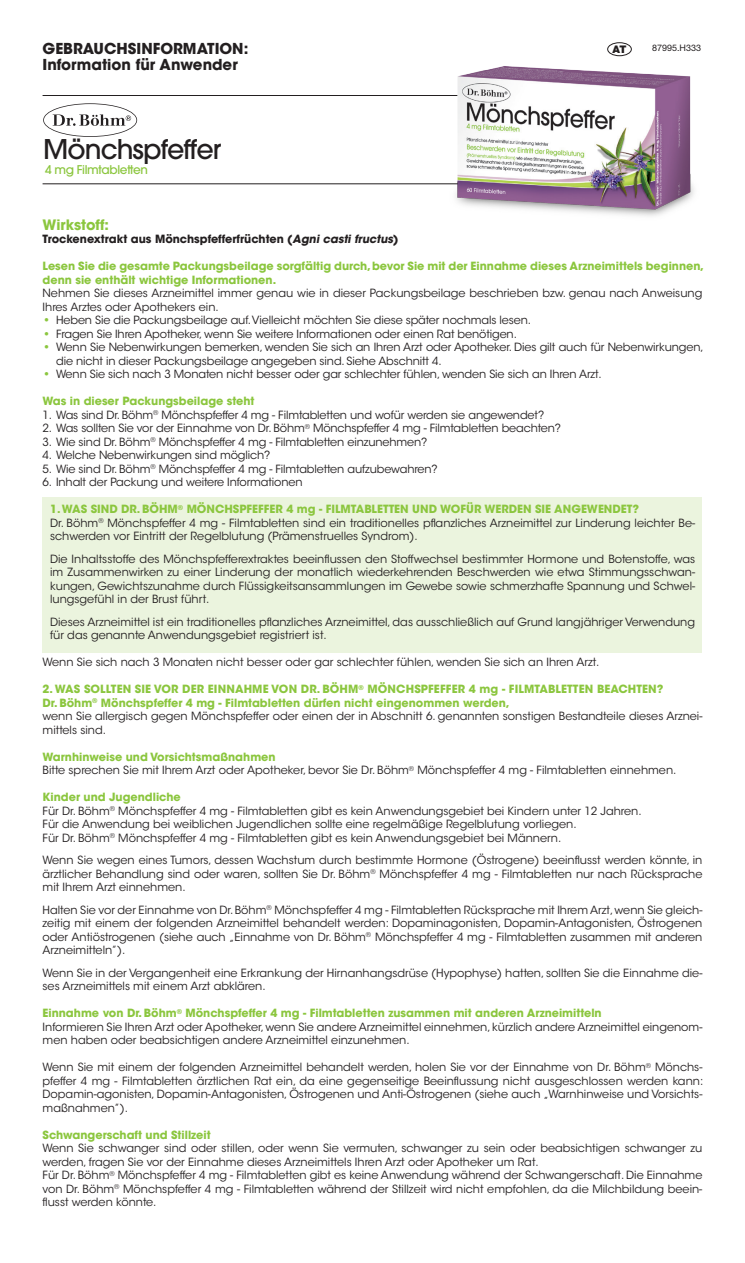
<style>
.page{position:relative;width:745px;height:1263px;background:#fff}
.page>*{position:absolute;margin:0;border:0;box-sizing:border-box;transform-origin:0 0}
.t1{font:500 27px "Avant Garde";letter-spacing:-.035em;color:#231f20}
.t2{font:700 15px/16.5px "ITC Avant Garde Std";color:#231f20}
.t3{font:700 14.25px "ITC Avant Garde Std";color:#8bc63e}
.t4{font:500 12px "Avant Garde";letter-spacing:-.03em;color:#8bc63e}
.t5{font:11.25px/13.5px "ITC Avant Garde Std";color:#231f20}
.t6{font:700 11.25px/13.5px "ITC Avant Garde Std";color:#8bc63e}
.t7{font:700 11.25px "ITC Avant Garde Std";color:#231f20}
.t8{font:900 10.5px "Helvetica Neue LT Std";color:#231f20}
.t9{font:9px "Helvetica Neue CE";color:#231f20}
.s1{font-style:italic}
.s2{font-weight:700;color:#8bc63e}
.s3{font-weight:400;color:#231f20}
</style>
<div class="page">
<div style="left:43px;top:497px;width:659px;height:156px;background:#ebf4de"></div>
<div style="left:607px;top:43px;width:24px;height:13px;border:1px solid #231f20;border-radius:50%"></div>
<svg style="left:43px;top:103px;width:94px;height:34px"></svg>
<hr style="left:43px;top:95px;width:426px;height:1px;background:#231f20">
<hr style="left:43px;top:183px;width:488px;height:1px;background:#231f20">
<img style="left:438px;top:50px;width:256px;height:166px">
<h2 class="t2" style="left:43px;top:40px;width:207px">GEBRAUCHSINFORMATION:<br>Information für Anwender</h2>
<h1 class="t1" style="left:43px;top:133px;width:179px">Mönchspfeffer</h1>
<p class="t4" style="left:45px;top:162px;width:104px">4 mg Filmtabletten</p>
<p class="t8" style="left:612px;top:43px;width:15px">AT</p>
<p class="t9" style="left:651px;top:42px;width:51px">87995.H333</p>
<p class="t3" style="left:43px;top:215px;width:68px">Wirkstoff:</p>
<p class="t7" style="left:43px;top:232px;width:357px">Trockenextrakt aus Mönchspfefferfrüchten (<span class="s1">Agni casti fructus</span>)</p>
<p class="t6" style="left:43px;top:259px;width:662px">Lesen Sie die gesamte Packungsbeilage sorgfältig durch, bevor Sie mit der Einnahme dieses Arzneimittels beginnen, denn sie enthält wichtige Informationen.</p>
<p class="t5" style="left:43px;top:287px;width:661px">Nehmen Sie dieses Arzneimittel immer genau wie in dieser Packungsbeilage beschrieben bzw. genau nach Anweisung<br>Ihres Arztes oder Apothekers ein.</p>
<p class="t5" style="left:43px;top:314px;width:489px"><span class="s2">•</span> Heben Sie die Packungsbeilage auf. Vielleicht möchten Sie diese später nochmals lesen.</p>
<p class="t5" style="left:43px;top:327px;width:475px"><span class="s2">•</span> Fragen Sie Ihren Apotheker, wenn Sie weitere Informationen oder einen Rat benötigen.</p>
<p class="t5" style="left:56px;top:341px;width:648px;text-indent:-14px"><span class="s2">•</span> Wenn Sie Nebenwirkungen bemerken, wenden Sie sich an Ihren Arzt oder Apotheker. Dies gilt auch für Nebenwirkungen, die nicht in dieser Packungsbeilage angegeben sind. Siehe Abschnitt 4.</p>
<p class="t5" style="left:43px;top:368px;width:560px"><span class="s2">•</span> Wenn Sie sich nach 3 Monaten nicht besser oder gar schlechter fühlen, wenden Sie sich an Ihren Arzt.</p>
<p class="t6" style="left:43px;top:394px;width:213px">Was in dieser Packungsbeilage steht</p>
<p class="t5" style="left:43px;top:408px;width:503px">1. Was sind Dr. Böhm<sup>®</sup> Mönchspfeffer 4 mg - Filmtabletten und wofür werden sie angewendet?</p>
<p class="t5" style="left:43px;top:422px;width:519px">2. Was sollten Sie vor der Einnahme von Dr. Böhm<sup>®</sup> Mönchspfeffer 4 mg - Filmtabletten beachten?</p>
<p class="t5" style="left:43px;top:435px;width:386px">3. Wie sind Dr. Böhm<sup>®</sup> Mönchspfeffer 4 mg - Filmtabletten einzunehmen?</p>
<p class="t5" style="left:43px;top:449px;width:229px">4. Welche Nebenwirkungen sind möglich?</p>
<p class="t5" style="left:43px;top:462px;width:396px">5. Wie sind Dr. Böhm<sup>®</sup> Mönchspfeffer 4 mg - Filmtabletten aufzubewahren?</p>
<p class="t5" style="left:43px;top:476px;width:261px">6. Inhalt der Packung und weitere Informationen</p>
<p class="t5" style="left:50px;top:503px;width:646px"><span class="s2">1. WAS SIND DR. BÖHM</span><sup>®</sup> <span class="s2">MÖNCHSPFEFFER 4 mg - FILMTABLETTEN UND WOFÜR WERDEN SIE ANGEWENDET?<br></span>Dr. Böhm<sup>®</sup> Mönchspfeffer 4 mg - Filmtabletten sind ein traditionelles pflanzliches Arzneimittel zur Linderung leichter Be&shy;schwerden vor Eintritt der Regelblutung (Prämenstruelles Syndrom).</p>
<p class="t5" style="left:50px;top:552px;width:646px;text-align:justify">Die Inhaltsstoffe des Mönchspfefferextraktes beeinflussen den Stoffwechsel bestimmter Hormone und Botenstoffe, was im Zusammenwirken zu einer Linderung der monatlich wiederkehrenden Beschwerden wie etwa Stimmungsschwan&shy;kungen, Gewichtszunahme durch Flüssigkeitsansammlungen im Gewebe sowie schmerzhafte Spannung und Schwel&shy;lungsgefühl in der Brust führt.</p>
<p class="t5" style="left:50px;top:615px;width:646px">Dieses Arzneimittel ist ein traditionelles pflanzliches Arzneimittel, das ausschließlich auf Grund langjähriger Verwendung für das genannte Anwendungsgebiet registriert ist.</p>
<p class="t5" style="left:43px;top:656px;width:558px">Wenn Sie sich nach 3 Monaten nicht besser oder gar schlechter fühlen, wenden Sie sich an Ihren Arzt.</p>
<p class="t6" style="left:43px;top:682px;width:661px">2. WAS SOLLTEN SIE VOR DER EINNAHME VON DR. BÖHM<sup>®</sup> MÖNCHSPFEFFER 4 mg - FILMTABLETTEN BEACHTEN?<br>Dr. Böhm<sup>®</sup> Mönchspfeffer 4 mg - Filmtabletten dürfen nicht eingenommen werden,<br><span class="s3">wenn Sie allergisch gegen Mönchspfeffer oder einen der in Abschnitt 6. genannten sonstigen Bestandteile dieses Arznei&shy;mittels sind.</span></p>
<p class="t5" style="left:43px;top:750px;width:635px"><span class="s2">Warnhinweise und Vorsichtsmaßnahmen<br></span>Bitte sprechen Sie mit Ihrem Arzt oder Apotheker, bevor Sie Dr. Böhm<sup>®</sup> Mönchspfeffer 4 mg - Filmtabletten einnehmen.</p>
<p class="t5" style="left:43px;top:791px;width:600px"><span class="s2">Kinder und Jugendliche<br></span>Für Dr. Böhm<sup>®</sup> Mönchspfeffer 4 mg - Filmtabletten gibt es kein Anwendungsgebiet bei Kindern unter 12 Jahren.<br>Für die Anwendung bei weiblichen Jugendlichen sollte eine regelmäßige Regelblutung vorliegen.<br>Für Dr. Böhm<sup>®</sup> Mönchspfeffer 4 mg - Filmtabletten gibt es kein Anwendungsgebiet bei Männern.</p>
<p class="t5" style="left:43px;top:854px;width:661px;text-align:justify">Wenn Sie wegen eines Tumors, dessen Wachstum durch bestimmte Hormone (Östrogene) beeinflusst werden könnte, in ärztlicher Behandlung sind oder waren, sollten Sie Dr. Böhm<sup>®</sup> Mönchspfeffer 4 mg - Filmtabletten nur nach Rücksprache mit Ihrem Arzt einnehmen.</p>
<p class="t5" style="left:43px;top:903px;width:661px;text-align:justify">Halten Sie vor der Einnahme von Dr. Böhm<sup>®</sup> Mönchspfeffer 4 mg - Filmtabletten Rücksprache mit Ihrem Arzt, wenn Sie gleich&shy;zeitig mit einem der folgenden Arzneimittel behandelt werden: Dopaminagonisten, Dopamin-Antagonisten, Östrogenen oder Antiöstrogenen (siehe auch „Einnahme von Dr. Böhm<sup>®</sup> Mönchspfeffer 4 mg - Filmtabletten zusammen mit anderen Arzneimitteln”).</p>
<p class="t5" style="left:43px;top:966px;width:661px">Wenn Sie in der Vergangenheit eine Erkrankung der Hirnanhangsdrüse (Hypophyse) hatten, sollten Sie die Einnahme die&shy;ses Arzneimittels mit einem Arzt abklären.</p>
<p class="t5" style="left:43px;top:1007px;width:661px"><span class="s2">Einnahme von Dr. Böhm</span><sup>®</sup> <span class="s2">Mönchspfeffer 4 mg - Filmtabletten zusammen mit anderen Arzneimitteln<br></span>Informieren Sie Ihren Arzt oder Apotheker, wenn Sie andere Arzneimittel einnehmen, kürzlich andere Arzneimittel eingenom&shy;men haben oder beabsichtigen andere Arzneimittel einzunehmen.</p>
<p class="t5" style="left:43px;top:1061px;width:661px;text-align:justify">Wenn Sie mit einem der folgenden Arzneimittel behandelt werden, holen Sie vor der Einnahme von Dr. Böhm<sup>®</sup> Mönchs&shy;pfeffer 4 mg - Filmtabletten ärztlichen Rat ein, da eine gegenseitige Beeinflussung nicht ausgeschlossen werden kann:<br>Dopamin-agonisten, Dopamin-Antagonisten, Östrogenen und Anti-Östrogenen (siehe auch „Warnhinweise und Vorsichts&shy;maßnahmen”).</p>
<p class="t6" style="left:43px;top:1128px;width:169px">Schwangerschaft und Stillzeit</p>
<p class="t5" style="left:43px;top:1142px;width:661px">Wenn Sie schwanger sind oder stillen, oder wenn Sie vermuten, schwanger zu sein oder beabsichtigen schwanger zu werden, fragen Sie vor der Einnahme dieses Arzneimittels Ihren Arzt oder Apotheker um Rat.<br>Für Dr. Böhm<sup>®</sup> Mönchspfeffer 4 mg - Filmtabletten gibt es keine Anwendung während der Schwangerschaft. Die Einnahme von Dr. Böhm<sup>®</sup> Mönchspfeffer 4 mg - Filmtabletten während der Stillzeit wird nicht empfohlen, da die Milchbildung beein&shy;flusst werden könnte.</p>
</div>
